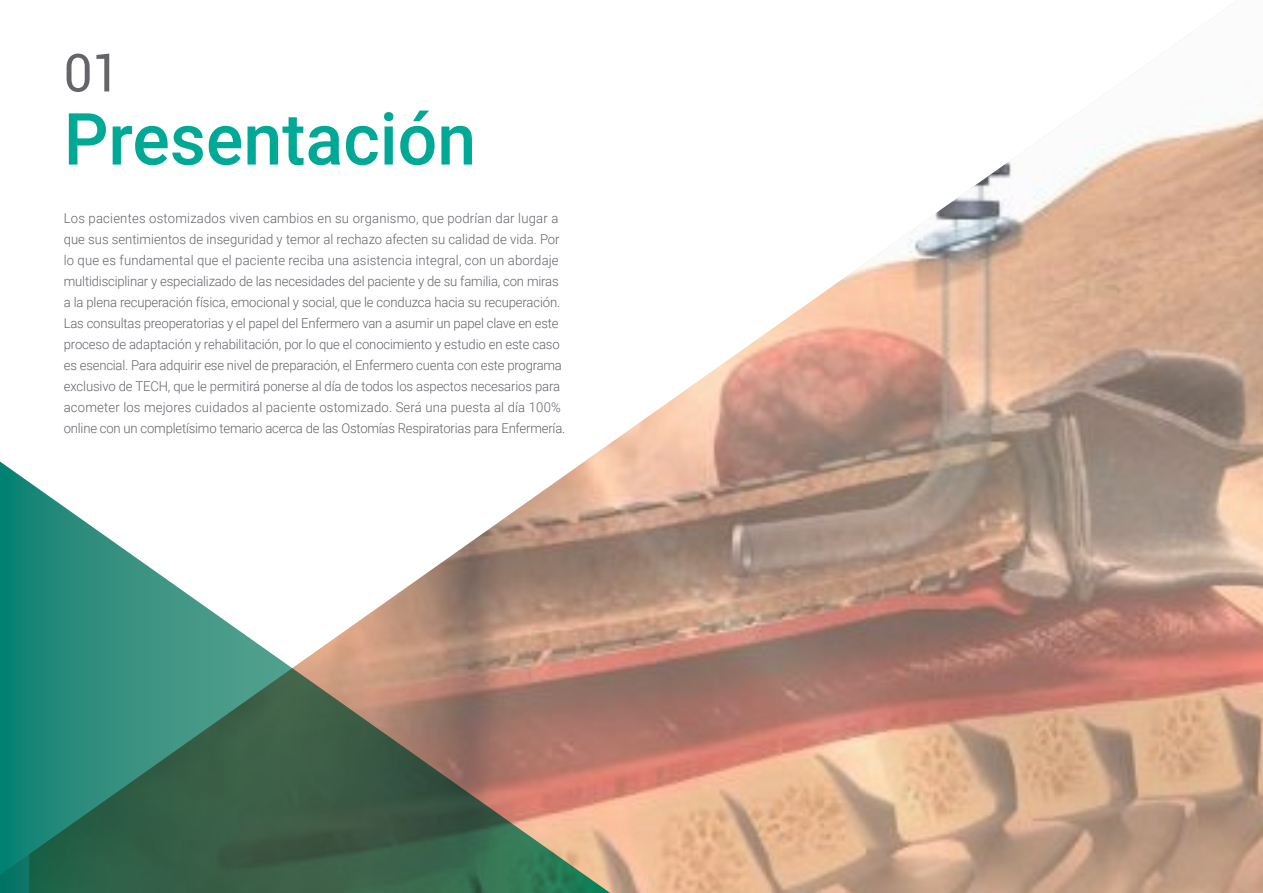
<style>
.page{position:relative;width:1263px;height:893px;background:#fff}
.page>*{position:absolute;margin:0;border:0;box-sizing:border-box;transform-origin:0 0}
.t1{font:500 72px "Roboto";color:#00a996}
.t2{font:52.5px "Roboto";color:#63656a}
.t3{font:300 13.5px/21px "Roboto";letter-spacing:-.01em;color:#61646a}
</style>
<div class="page">
<img style="left:607px;top:113px;width:656px;height:780px">
<svg style="left:0;top:446px;width:640px;height:447px"></svg>
<h2 class="t2" style="left:64px;top:36px;width:58px">01</h2>
<h1 class="t1" style="left:64px;top:89px;width:414px">Presentación</h1>
<p class="t3" style="left:64px;top:207px;width:503px">Los pacientes ostomizados viven cambios en su organismo, que podrían dar lugar a que sus sentimientos de inseguridad y temor al rechazo afecten su calidad de vida. Por lo que es fundamental que el paciente reciba una asistencia integral, con un abordaje multidisciplinar y especializado de las necesidades del paciente y de su familia, con miras a la plena recuperación física, emocional y social, que le conduzca hacia su recuperación.<br>Las consultas preoperatorias y el papel del Enfermero van a asumir un papel clave en este proceso de adaptación y rehabilitación, por lo que el conocimiento y estudio en este caso es esencial. Para adquirir ese nivel de preparación, el Enfermero cuenta con este programa exclusivo de TECH, que le permitirá ponerse al día de todos los aspectos necesarios para acometer los mejores cuidados al paciente ostomizado. Será una puesta al día 100% online con un completísimo temario acerca de las Ostomías Respiratorias para Enfermería.</p>
</div>
